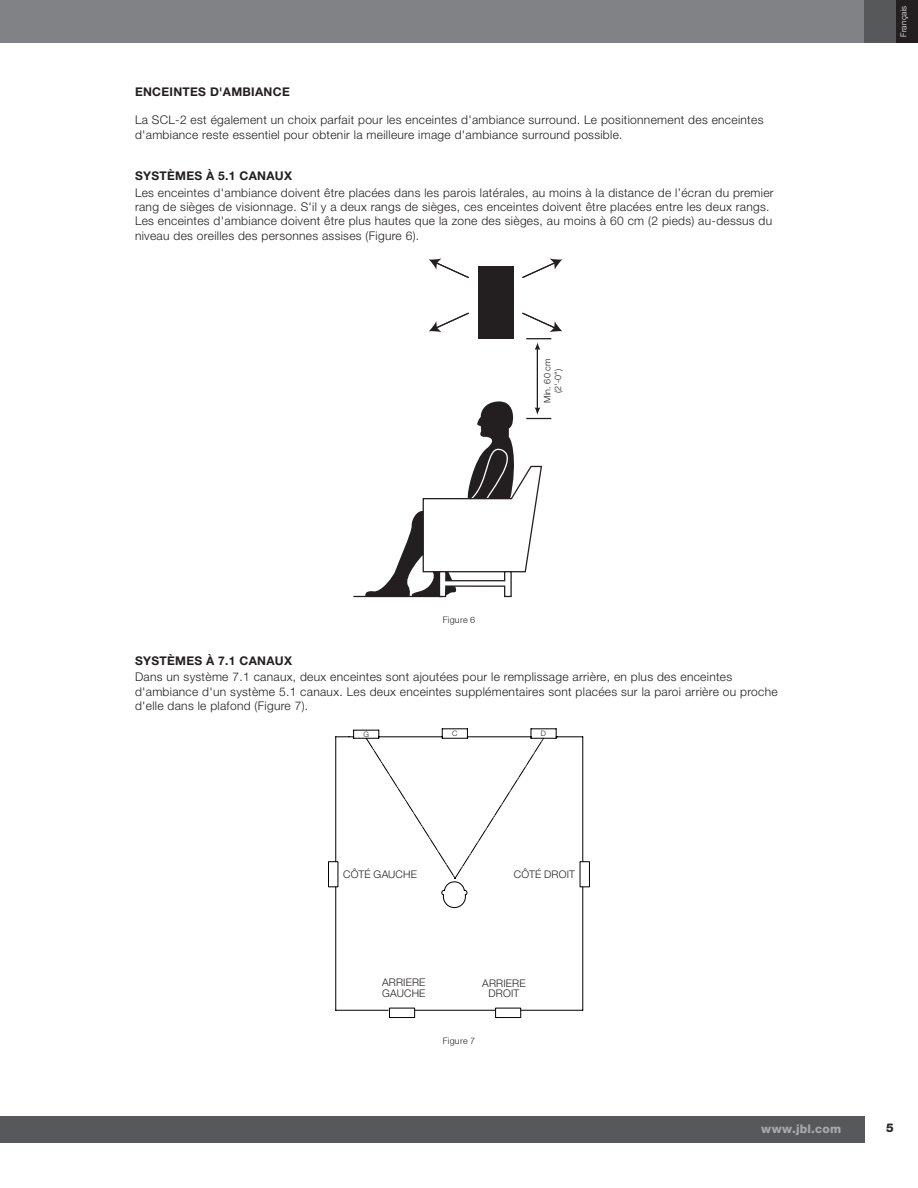
<style>
.page{position:relative;width:918px;height:1188px;background:#fff}
.page>*{position:absolute;margin:0;border:0;box-sizing:border-box;transform-origin:0 0}
.body{font:300 12px/14.4px "Helvetica Neue LT Pro";letter-spacing:.025em;color:#231f20}
.Section_Head_Teir_2{font:700 12px "Helvetica Neue LT Pro";letter-spacing:.025em;color:#231f20}
.body-2{font:700 12px "Helvetica Neue LT Pro";letter-spacing:.025em;color:#231f20}
.t1{font:800 12px "Helvetica Neue LT Pro";letter-spacing:.02em;color:#a8a9ad}
.t2{font:800 12px "Helvetica Neue LT Pro";color:#262324}
.t3{font:300 10.5px/10.5px "Helvetica Neue LT Pro";letter-spacing:.02em;color:#231f20;text-align:center}
.t4{font:300 9px/10.5px "Helvetica Neue LT Pro";letter-spacing:.025em;color:#231f20;text-align:center}
.t5{font:300 9px "Helvetica Neue LT";letter-spacing:.025em;color:#231f20}
.t6{font:300 8.25px "Helvetica Neue LT Pro";letter-spacing:.025em;color:#fff}
.t7{font:300 7.5px "Helvetica Neue LT Pro";color:#231f20}
</style>
<div class="page">
<div style="left:0;top:1116px;width:864px;height:27px;background:#57585a"></div>
<div style="left:0;top:0;width:864px;height:43px;background:#808285"></div>
<div style="left:864px;top:0;width:54px;height:43px;background:#57585a"></div>
<div style="left:896px;top:0;width:22px;height:43px;background:#231f20"></div>
<hr style="left:353px;top:596px;width:89px;height:1px;background:#231f20">
<div style="left:479px;top:266px;width:35px;height:72px;background:#231f20"></div>
<hr style="left:537px;top:346px;width:1px;height:67px;background:#231f20">
<svg style="left:526px;top:338px;width:25px;height:12px"></svg>
<svg style="left:365px;top:401px;width:186px;height:196px"></svg>
<svg style="left:429px;top:258px;width:40px;height:20px"></svg>
<svg style="left:522px;top:258px;width:40px;height:20px"></svg>
<svg style="left:429px;top:312px;width:40px;height:20px"></svg>
<svg style="left:522px;top:312px;width:40px;height:20px"></svg>
<hr style="left:335px;top:737px;width:1px;height:125px;background:#000">
<hr style="left:336px;top:1010px;width:52px;height:1px;background:#000">
<hr style="left:583px;top:737px;width:1px;height:125px;background:#000">
<hr style="left:335px;top:887px;width:1px;height:123px;background:#000">
<hr style="left:583px;top:887px;width:1px;height:123px;background:#000">
<hr style="left:415px;top:1010px;width:81px;height:1px;background:#000">
<hr style="left:521px;top:1010px;width:62px;height:1px;background:#000">
<svg style="left:336px;top:729px;width:247px;height:179px"></svg>
<div style="left:328px;top:862px;width:10px;height:25px;border:1px solid #000"></div>
<div style="left:580px;top:862px;width:10px;height:25px;border:1px solid #000"></div>
<div style="left:496px;top:1008px;width:25px;height:10px;border:1px solid #000"></div>
<div style="left:389px;top:1008px;width:26px;height:10px;border:1px solid #000"></div>
<p class="body-2" style="left:135px;top:85px;width:125px">ENCEINTES D'AMBIANC</p>
<p class="body-2" style="left:282px;top:85px;width:9px">E</p>
<p class="body" style="left:135px;top:113px;width:630px">La SCL-2 est également un choix parfait pour les enceintes d'ambiance surround. Le positionnement des enceintes d'ambiance reste essentiel pour obtenir la meilleure image d'ambiance surround possible.</p>
<p class="Section_Head_Teir_2" style="left:135px;top:168px;width:115px">SYSTÈMES À 5.1 CANAU</p>
<p class="Section_Head_Teir_2" style="left:284px;top:168px;width:10px">X</p>
<p class="body" style="left:135px;top:185px;width:640px">Les enceintes d'ambiance doivent être placées dans les parois latérales, au moins à la distance de l’écran du premier rang de sièges de visionnage. S'il y a deux rangs de sièges, ces enceintes doivent être placées entre les deux rangs.<br>Les enceintes d'ambiance doivent être plus hautes que la zone des sièges, au moins à 60 cm (2 pieds) au-dessus du niveau des oreilles des personnes assises (Figure 6).</p>
<p class="t4" style="left:542px;top:403px;width:46px;rotate:-90deg">Min. 60 cm (2'-0")</p>
<p class="t5" style="left:443px;top:614px;width:34px">Figure 6</p>
<p class="Section_Head_Teir_2" style="left:135px;top:653px;width:115px">SYSTÈMES À 7.1 CANAU</p>
<p class="Section_Head_Teir_2" style="left:284px;top:653px;width:10px">X</p>
<p class="body" style="left:135px;top:669px;width:644px">Dans un système 7.1 canaux, deux enceintes sont ajoutées pour le remplissage arrière, en plus des enceintes d'ambiance d'un système 5.1 canaux. Les deux enceintes supplémentaires sont placées sur la paroi arrière ou proche d'elle dans le plafond (Figure 7).</p>
<p class="t7" style="left:363px;top:730px;width:7px">G</p>
<p class="t7" style="left:452px;top:729px;width:7px">C</p>
<p class="t7" style="left:541px;top:729px;width:7px">D</p>
<p class="t3" style="left:343px;top:869px;width:75px">CÔTÉ GAUCHE</p>
<p class="t3" style="left:514px;top:869px;width:63px">CÔTÉ DROIT</p>
<p class="t3" style="left:382px;top:977px;width:45px;text-align:left">ARRIERE<br>GAUCHE</p>
<p class="t3" style="left:482px;top:977px;width:45px">ARRIERE<br>DROIT</p>
<p class="t5" style="left:443px;top:1035px;width:34px">Figure 7</p>
<p class="t6" style="left:898px;top:37px;width:33px;rotate:-90deg">Français</p>
<p class="t1" style="left:761px;top:1122px;width:81px">www.jbl.com</p>
<p class="t2" style="left:886px;top:1120px;width:9px">5</p>
</div>
